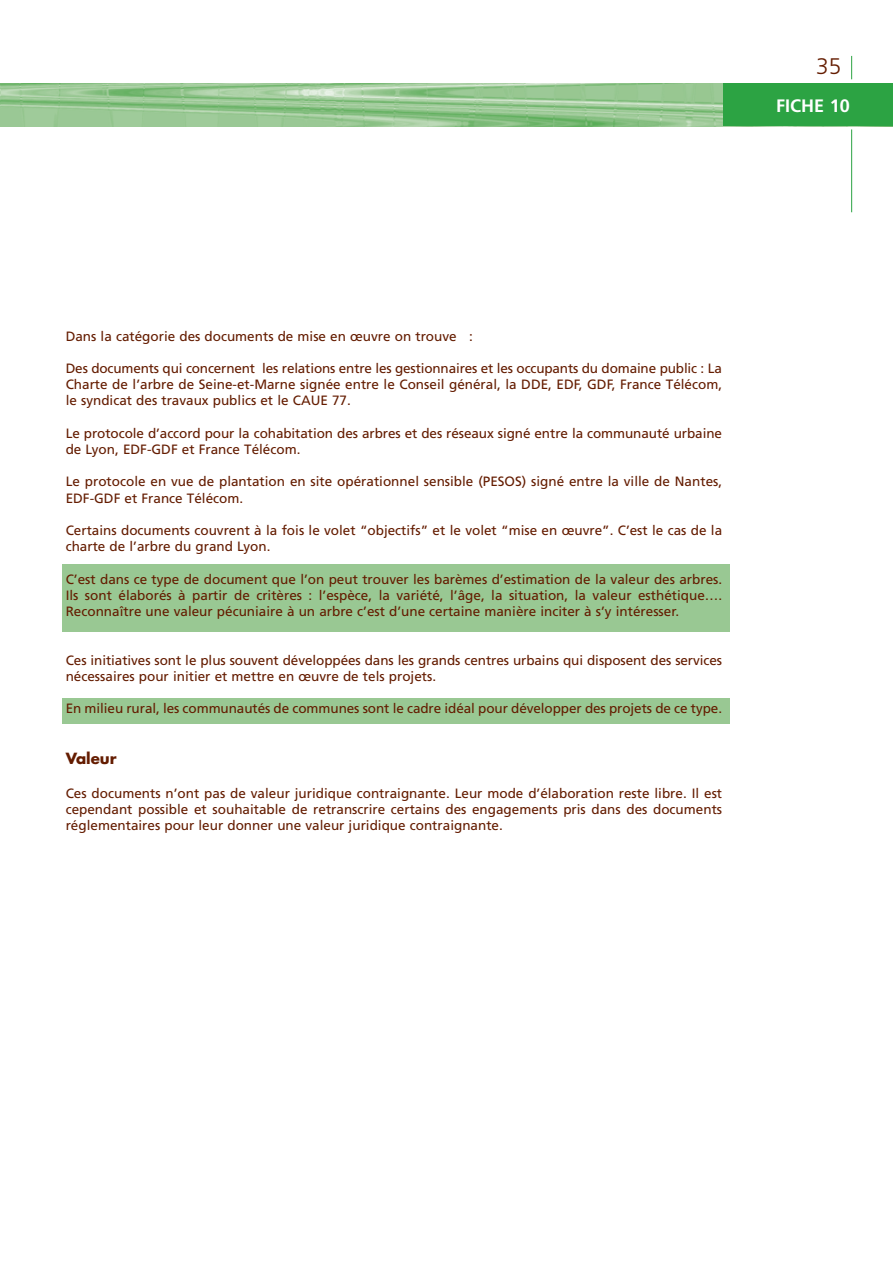
<style>
.page{position:relative;width:893px;height:1262px;background:#fff}
.page>*{position:absolute;margin:0;border:0;box-sizing:border-box;transform-origin:0 0}
.t1{font:300 22.5px "Frutiger";color:#641c00}
.t2{font:700 18px "Frutiger";color:#fff}
.t3{font:700 15px "Futura";color:#641c00}
.t4{font:13.5px/16.2px "Frutiger";color:#641c00}
</style>
<div class="page">
<div style="left:62px;top:564px;width:667px;height:68px;background:#99c893"></div>
<div style="left:62px;top:698px;width:667px;height:25px;background:#99c893"></div>
<img style="left:1px;top:84px;width:722px;height:42px">
<div style="left:723px;top:84px;width:169px;height:42px;background:#2ca343"></div>
<svg style="left:851px;top:56px;width:1px;height:23px"></svg>
<hr style="left:851px;top:129px;width:1px;height:83px;background:#2ca343">
<h1 class="t1" style="left:816px;top:57px;width:27px">35</h1>
<h2 class="t2" style="left:776px;top:98px;width:75px">FICHE 10</h2>
<p class="t4" style="left:66px;top:329px;width:408px">Dans la catégorie des documents de mise en œuvre on trouve :</p>
<p class="t4" style="left:66px;top:361px;width:658px;text-align:justify">Des documents qui concernent les relations entre les gestionnaires et les occupants du domaine public : La Charte de l’arbre de Seine-et-Marne signée entre le Conseil général, la DDE, EDF, GDF, France Télécom, le syndicat des travaux publics et le CAUE 77.</p>
<p class="t4" style="left:66px;top:426px;width:658px">Le protocole d’accord pour la cohabitation des arbres et des réseaux signé entre la communauté urbaine de Lyon, EDF-GDF et France Télécom.</p>
<p class="t4" style="left:66px;top:474px;width:658px">Le protocole en vue de plantation en site opérationnel sensible (PESOS) signé entre la ville de Nantes,<br>EDF-GDF et France Télécom.</p>
<p class="t4" style="left:66px;top:523px;width:658px">Certains documents couvrent à la fois le volet “objectifs” et le volet “mise en œuvre”. C’est le cas de la charte de l’arbre du grand Lyon.</p>
<p class="t4" style="left:66px;top:572px;width:658px;text-align:justify">C’est dans ce type de document que l’on peut trouver les barèmes d’estimation de la valeur des arbres.<br>Ils sont élaborés à partir de critères : l’espèce, la variété, l’âge, la situation, la valeur esthétique….<br>Reconnaître une valeur pécuniaire à un arbre c’est d’une certaine manière inciter à s’y intéresser.</p>
<p class="t4" style="left:66px;top:653px;width:658px">Ces initiatives sont le plus souvent développées dans les grands centres urbains qui disposent des services nécessaires pour initier et mettre en œuvre de tels projets.</p>
<p class="t4" style="left:66px;top:701px;width:658px">En milieu rural, les communautés de communes sont le cadre idéal pour développer des projets de ce type.</p>
<p class="t3" style="left:66px;top:751px;width:52px">Valeur</p>
<p class="t4" style="left:66px;top:786px;width:658px;text-align:justify">Ces documents n’ont pas de valeur juridique contraignante. Leur mode d’élaboration reste libre. Il est cependant possible et souhaitable de retranscrire certains des engagements pris dans des documents réglementaires pour leur donner une valeur juridique contraignante.</p>
</div>
